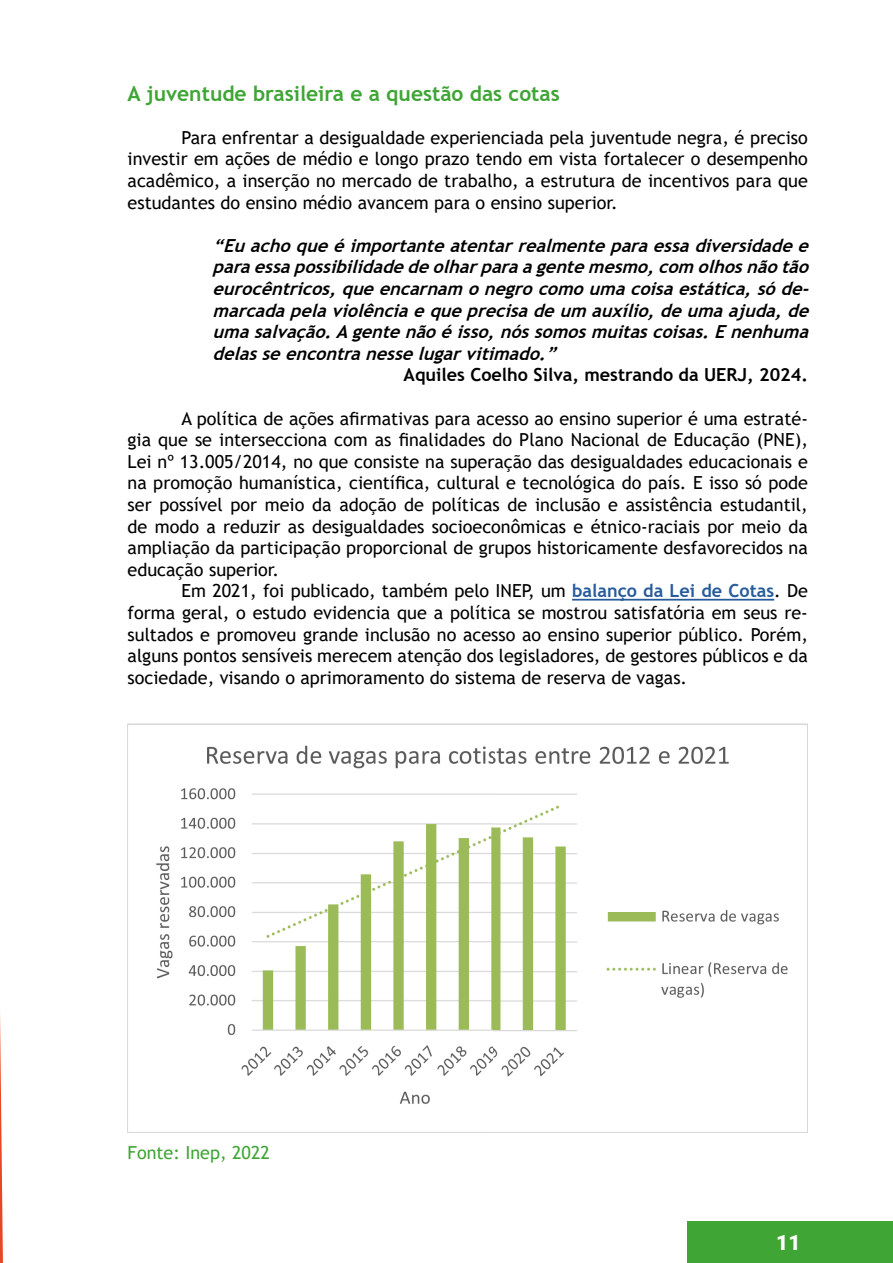
<style>
.page{position:relative;width:893px;height:1263px;background:#fff}
.page>*{position:absolute;margin:0;border:0;box-sizing:border-box;transform-origin:0 0}
.t1{font:700 21px "Trebuchet MS";color:#3fa535}
.t2{font:900 21px "Roboto";color:#fff}
.t3{font:18px/21.6px "Trebuchet MS";color:#000;text-align:justify}
.t4{font:italic 700 18px/21.6px "Trebuchet MS";color:#000;text-align:justify}
.t5{font:700 18px "Trebuchet MS";color:#000}
.t6{font:18px "Trebuchet MS";color:#3fa535}
.s1{font-weight:700;color:#275b9b}
</style>
<div class="page">
<div style="left:687px;top:1221px;width:206px;height:42px;background:#3fa535"></div>
<hr style="left:572px;top:599px;width:202px;height:1px;background:#275b9b">
<img style="left:128px;top:724px;width:680px;height:408px">
<img style="left:0;top:1015px;width:3px;height:248px">
<p class="t1" style="left:128px;top:80px;width:434px">A juventude brasileira e a questão das cotas</p>
<p class="t3" style="left:128px;top:126px;width:682px;text-indent:54px">Para enfrentar a desigualdade experienciada pela juventude negra, é preciso investir em ações de médio e longo prazo tendo em vista fortalecer o desempenho acadêmico, a inserção no mercado de trabalho, a estrutura de incentivos para que estudantes do ensino médio avancem para o ensino superior.</p>
<p class="t4" style="left:213px;top:235px;width:603px">“Euachoqueéimportanteatentarrealmenteparaessadiversidadee paraessapossibilidadedeolharparaagentemesmo,com olhosnãotão eurocêntricos,queencarnam onegrocomoumacoisaestática,sóde&shy;marcadapelaviolênciaequeprecisadeum auxílio,deumaajuda,de umasalvação.Agentenãoéisso,nóssomosmuitascoisas.Enenhuma delasseencontranesselugarvitimado.”</p>
<p class="t5" style="left:404px;top:364px;width:406px">Aquiles Coelho Silva, mestrando da UERJ, 2024.</p>
<p class="t3" style="left:128px;top:407px;width:682px;text-indent:54px">A política de ações afirmativas para acesso ao ensino superior é uma estraté&shy;gia que se intersecciona com as finalidades do Plano Nacional de Educação (PNE), Lei nº 13.005/2014, no que consiste na superação das desigualdades educacionais e na promoção humanística, científica, cultural e tecnológica do país. E isso só pode ser possível por meio da adoção de políticas de inclusão e assistência estudantil, de modo a reduzir as desigualdades socioeconômicas e étnico-raciais por meio da ampliação da participação proporcional de grupos historicamente desfavorecidos na educação superior.</p>
<p class="t3" style="left:128px;top:580px;width:682px;text-indent:54px">Em 2021, foi publicado, também pelo INEP, um <span class="s1">balanço da Lei de Cotas</span>. De forma geral, o estudo evidencia que a política se mostrou satisfatória em seus re&shy;sultados e promoveu grande inclusão no acesso ao ensino superior público. Porém, alguns pontos sensíveis merecem atenção dos legisladores, de gestores públicos e da sociedade, visando o aprimoramento do sistema de reserva de vagas.</p>
<p class="t6" style="left:128px;top:1141px;width:144px">Fonte: Inep, 2022</p>
<p class="t2" style="left:776px;top:1227px;width:26px">11</p>
</div>
